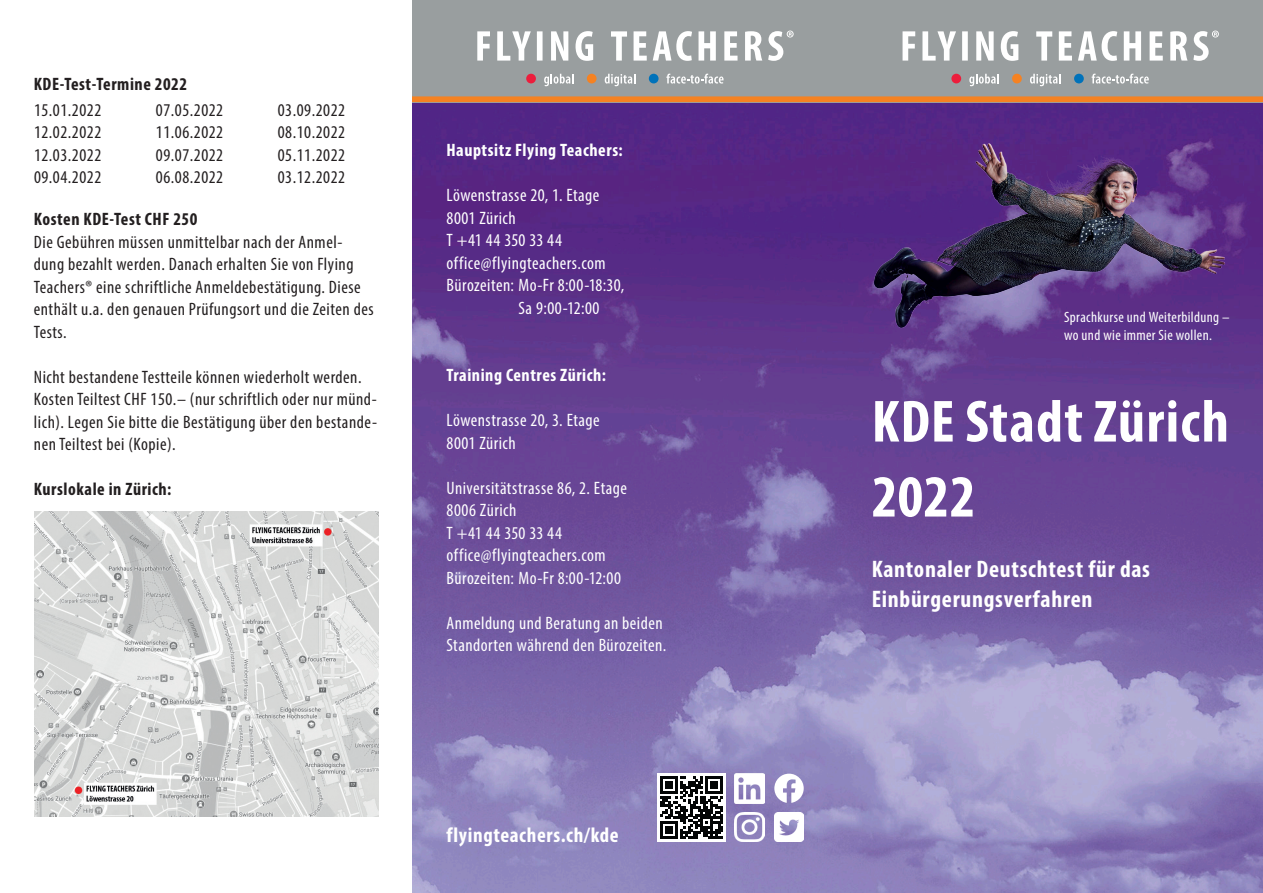
<style>
.page{position:relative;width:1263px;height:893px;background:#fff}
.page>*{position:absolute;margin:0;border:0;box-sizing:border-box;transform-origin:0 0}
.front_bold_neg_16{font:700 condensed 60px "Myriad Pro";letter-spacing:.02em;color:#fff}
.front_bold_neg_16-2{font:700 condensed 24px "Myriad Pro";letter-spacing:.03em;color:#fff}
.url_bold_neg_12{font:700 condensed 21px "Myriad Pro";letter-spacing:.03em;color:#fff}
.t1{font:condensed 18px/22.5px "Myriad Pro";letter-spacing:.03em;color:#231f20}
.back_cond_neg_12{font:condensed 18px/22.5px "Myriad Pro";letter-spacing:.025em;color:#fff}
.t2{font:700 condensed 18px "Myriad Pro";letter-spacing:.03em;color:#231f20}
.front_subtitle_bold{font:700 condensed 18px "Myriad Pro";letter-spacing:.03em;color:#fff}
.front_claim_cond_neg{font:condensed 15px "Myriad Pro";letter-spacing:.025em;color:#fff}
</style>
<div class="page">
<img style="left:412px;top:102px;width:851px;height:791px">
<img style="left:34px;top:511px;width:344px;height:305px">
<div style="left:657px;top:774px;width:68px;height:68px;background:#fff"></div>
<svg style="left:660px;top:776px;width:63px;height:63px"></svg>
<svg style="left:774px;top:774px;width:30px;height:29px"></svg>
<img style="left:735px;top:813px;width:29px;height:29px">
<img style="left:774px;top:813px;width:30px;height:29px">
<img style="left:735px;top:774px;width:29px;height:29px">
<img style="left:871px;top:140px;width:358px;height:190px">
<div style="left:838px;top:0;width:425px;height:102px;background:#999e9f"></div>
<svg style="left:902px;top:31px;width:317px;height:30px"></svg>
<div style="left:838px;top:96px;width:425px;height:6px;background:#f58222"></div>
<div style="left:951px;top:74px;width:10px;height:9px;background:#ec1d3c;border-radius:50%"></div>
<svg style="left:969px;top:74px;width:30px;height:12px"></svg>
<div style="left:1012px;top:74px;width:10px;height:9px;background:#f58222;border-radius:50%"></div>
<svg style="left:1030px;top:74px;width:30px;height:12px"></svg>
<div style="left:1074px;top:74px;width:10px;height:9px;background:#0072ba;border-radius:50%"></div>
<svg style="left:1091px;top:74px;width:58px;height:10px"></svg>
<div style="left:412px;top:0;width:426px;height:102px;background:#999e9f"></div>
<svg style="left:477px;top:31px;width:317px;height:30px"></svg>
<div style="left:412px;top:96px;width:426px;height:6px;background:#f58222"></div>
<div style="left:526px;top:74px;width:10px;height:9px;background:#ec1d3c;border-radius:50%"></div>
<svg style="left:544px;top:74px;width:29px;height:12px"></svg>
<div style="left:587px;top:74px;width:9px;height:9px;background:#f58222;border-radius:50%"></div>
<svg style="left:605px;top:74px;width:30px;height:12px"></svg>
<div style="left:649px;top:74px;width:9px;height:9px;background:#0072ba;border-radius:50%"></div>
<svg style="left:666px;top:74px;width:57px;height:10px"></svg>
<p class="t2" style="left:34px;top:73px;width:155px">KDE-Test-Termine 2022</p>
<p class="t1" style="left:34px;top:98px;width:69px">15.01.2022<br>12.02.2022</p>
<p class="t1" style="left:34px;top:143px;width:69px">12.03.2022</p>
<p class="t1" style="left:34px;top:166px;width:69px">09.04.2022</p>
<p class="t1" style="left:156px;top:98px;width:69px">07.05.2022</p>
<p class="t1" style="left:156px;top:121px;width:69px">11.06.2022</p>
<p class="t1" style="left:156px;top:143px;width:69px">09.07.2022</p>
<p class="t1" style="left:156px;top:166px;width:69px">06.08.2022</p>
<p class="t1" style="left:278px;top:98px;width:69px">03.09.2022</p>
<p class="t1" style="left:278px;top:121px;width:69px">08.10.2022</p>
<p class="t1" style="left:278px;top:143px;width:69px">05.11.2022</p>
<p class="t1" style="left:278px;top:166px;width:69px">03.12.2022</p>
<p class="t2" style="left:34px;top:208px;width:165px">Kosten KDE-Test CHF 250</p>
<p class="t1" style="left:34px;top:230px;width:341px">Die Gebühren müssen unmittelbar nach der Anmel&shy;dung bezahlt werden. Danach erhalten Sie von Flying Teachers® eine schriftliche Anmeldebestätigung. Diese enthält u.a. den genauen Prüfungsort und die Zeiten des Tests.</p>
<p class="t1" style="left:34px;top:365px;width:345px">Nicht bestandene Testteile können wiederholt werden.<br>Kosten Teiltest CHF 150.– (nur schriftlich oder nur münd&shy;lich). Legen Sie bitte die Bestätigung über den bestande&shy;nen Teiltest bei (Kopie).</p>
<p class="t2" style="left:34px;top:478px;width:139px">Kurslokale in Zürich:</p>
<p class="front_subtitle_bold" style="left:446px;top:139px;width:178px">Hauptsitz Flying Teachers:</p>
<p class="back_cond_neg_12" style="left:446px;top:184px;width:154px">Löwenstrasse 20, 1. Etage</p>
<p class="back_cond_neg_12" style="left:446px;top:206px;width:71px">8001 Zürich</p>
<p class="back_cond_neg_12" style="left:446px;top:229px;width:117px">T +41 44 350 33 44</p>
<p class="back_cond_neg_12" style="left:446px;top:251px;width:161px">office@flyingteachers.com</p>
<p class="back_cond_neg_12" style="left:446px;top:274px;width:179px">Bürozeiten: Mo-Fr 8:00-18:30,</p>
<p class="back_cond_neg_12" style="left:518px;top:296px;width:82px">Sa 9:00-12:00</p>
<p class="front_subtitle_bold" style="left:446px;top:364px;width:161px">Training Centres Zürich:</p>
<p class="back_cond_neg_12" style="left:446px;top:409px;width:155px">Löwenstrasse 20, 3. Etage</p>
<p class="back_cond_neg_12" style="left:446px;top:431px;width:71px">8001 Zürich</p>
<p class="back_cond_neg_12" style="left:446px;top:476px;width:182px">Universitätstrasse 86, 2. Etage</p>
<p class="back_cond_neg_12" style="left:446px;top:499px;width:71px">8006 Zürich</p>
<p class="back_cond_neg_12" style="left:446px;top:521px;width:117px">T +41 44 350 33 44</p>
<p class="back_cond_neg_12" style="left:446px;top:544px;width:161px">office@flyingteachers.com</p>
<p class="back_cond_neg_12" style="left:446px;top:566px;width:176px">Bürozeiten: Mo-Fr 8:00-12:00</p>
<p class="back_cond_neg_12" style="left:446px;top:611px;width:221px">Anmeldung und Beratung an beiden<br>Standorten während den Bürozeiten.</p>
<p class="url_bold_neg_12" style="left:446px;top:822px;width:174px">flyingteachers.ch/kde</p>
<p class="front_claim_cond_neg" style="left:1064px;top:308px;width:167px">Sprachkurse und Weiterbildung –</p>
<p class="front_claim_cond_neg" style="left:1064px;top:326px;width:149px">wo und wie immer Sie wollen.</p>
<p class="front_bold_neg_16" style="left:872px;top:384px;width:359px">KDE Stadt Zürich</p>
<p class="front_bold_neg_16" style="left:872px;top:459px;width:105px">2022</p>
<p class="front_bold_neg_16-2" style="left:872px;top:554px;width:280px">Kantonaler Deutschtest für das</p>
<p class="front_bold_neg_16-2" style="left:872px;top:584px;width:222px">Einbürgerungsverfahren</p>
</div>
